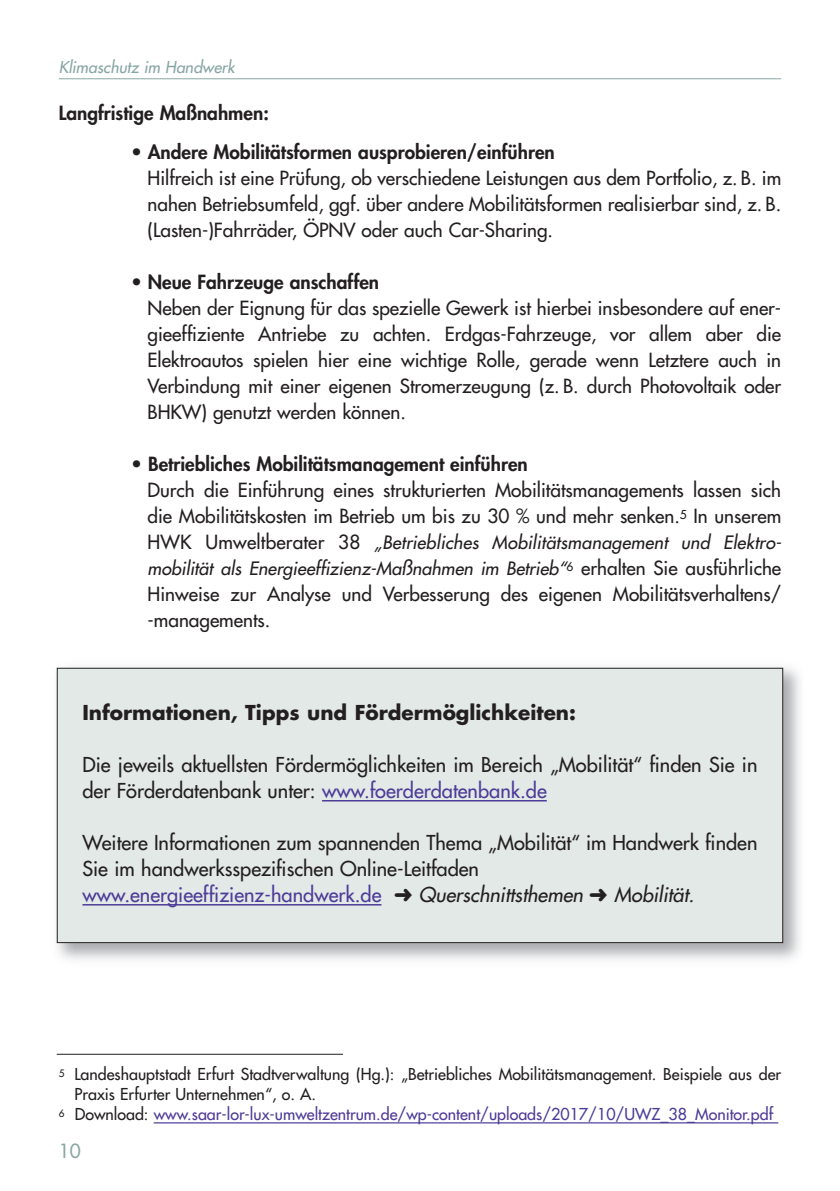
<style>
.page{position:relative;width:840px;height:1191px;background:#fff}
.page>*{position:absolute;margin:0;border:0;box-sizing:border-box;transform-origin:0 0}
.t1{font:20px/26px "Futura";color:#231f20}
.t2{font:700 20px "Futura";color:#231f20}
.t3{font:19px/26px "Futura";color:#231f20;text-align:justify}
.t4{font:800 19px "Futura";color:#231f20}
.t5{font:19px "Futura";color:#87a6a2}
.t6{font:italic 18px/26px "Futura";letter-spacing:.01em;color:#231f20}
.t7{font:16px "Futura";color:#231f20}
.t8{font:16px "Futura";color:#4d3c98}
.t9{font:italic 16px "Futura";color:#87a6a2}
.s1{font-style:normal;font-size:19px}
.s2{color:#4d3c98}
.s3{font-style:italic}
.s4{color:#231f20}
</style>
<div class="page">
<hr style="left:59px;top:78px;width:721px;height:1px;background:#87a6a2">
<img style="left:56px;top:667px;width:744px;height:293px">
<div style="left:57px;top:668px;width:725px;height:274px;background:#e3e9e7"></div>
<hr style="left:322px;top:800px;width:224px;height:1px;background:#4d3c98">
<hr style="left:82px;top:904px;width:299px;height:1px;background:#4d3c98">
<hr style="left:154px;top:1122px;width:623px;height:1px;background:#4d3c98">
<hr style="left:57px;top:1053px;width:286px;height:1px;background:#231f20">
<p class="t9" style="left:59px;top:59px;width:177px">Klimaschutz im Handwerk</p>
<p class="t4" style="left:59px;top:104px;width:211px">Langfristige Maßnahmen:</p>
<p class="t4" style="left:131px;top:143px;width:425px">• Andere Mobilitätsformen ausprobieren/einführen</p>
<p class="t3" style="left:147px;top:166px;width:634px">Hilfreich ist eine Prüfung, ob verschiedene Leistungen aus dem Portfolio, z. B. im nahen Betriebsumfeld, ggf. über andere Mobilitätsformen realisierbar sind, z. B. (Lasten-)Fahrräder, ÖPNV oder auch Car-Sharing.</p>
<p class="t4" style="left:131px;top:273px;width:249px">• Neue Fahrzeuge anschaffen</p>
<p class="t3" style="left:147px;top:296px;width:634px">Neben der Eignung für das spezielle Gewerk ist hierbei insbesondere auf ener&shy;gieeffiziente Antriebe zu achten. Erdgas-Fahrzeuge, vor allem aber die Elektroautos spielen hier eine wichtige Rolle, gerade wenn Letztere auch in Verbindung mit einer eigenen Stromerzeugung (z. B. durch Photovoltaik oder BHKW) genutzt werden können.</p>
<p class="t4" style="left:131px;top:455px;width:398px">• Betriebliches Mobilitätsmanagement einführen</p>
<p class="t3" style="left:147px;top:478px;width:634px">Durch die Einführung eines strukturierten Mobilitätsmanagements lassen sich die Mobilitätskosten im Betrieb um bis zu 30 % und mehr senken.<sup>5</sup> In unserem</p>
<p class="t6" style="left:147px;top:530px;width:634px"><span class="s1">HWK Umweltberater 38</span> „Betriebliches Mobilitätsmanagement und Elektro&shy;mobilität als Energieeffizienz-Maßnahmen im Betrieb“<sup>6</sup> <span class="s1">erhalten Sie ausführliche</span></p>
<p class="t3" style="left:147px;top:582px;width:634px">Hinweise zur Analyse und Verbesserung des eigenen Mobilitätsverhaltens/ -managements.</p>
<p class="t2" style="left:82px;top:703px;width:495px">Informationen, Tipps und Fördermöglichkeiten:</p>
<p class="t1" style="left:82px;top:752px;width:676px">Die jeweils aktuellsten Fördermöglichkeiten im Bereich „Mobilität“ finden Sie in der Förderdatenbank unter: <span class="s2">www.foerderdatenbank.de</span></p>
<p class="t1" style="left:82px;top:830px;width:676px">Weitere Informationen zum spannenden Thema „Mobilität“ im Handwerk finden<br>Sie im handwerksspezifischen Online-Leitfaden <span class="s2">www.energieeffizienz-handwerk.de</span> ➜ <span class="s3">Querschnittsthemen</span> ➜ <span class="s3">Mobilität.</span></p>
<p class="t7" style="left:59px;top:1066px;width:723px"><sup>5</sup> Landeshauptstadt Erfurt Stadtverwaltung (Hg.): „Betriebliches Mobilitätsmanagement. Beispiele aus der</p>
<p class="t7" style="left:74px;top:1086px;width:243px">Praxis Erfurter Unternehmen“, o. A.</p>
<p class="t8" style="left:59px;top:1106px;width:715px"><sup>6</sup> <span class="s4">Download:</span> www.saar-lor-lux-umweltzentrum.de/wp-content/uploads/2017/10/UWZ_38_Monitor.pdf</p>
<p class="t5" style="left:59px;top:1142px;width:23px">10</p>
</div>
